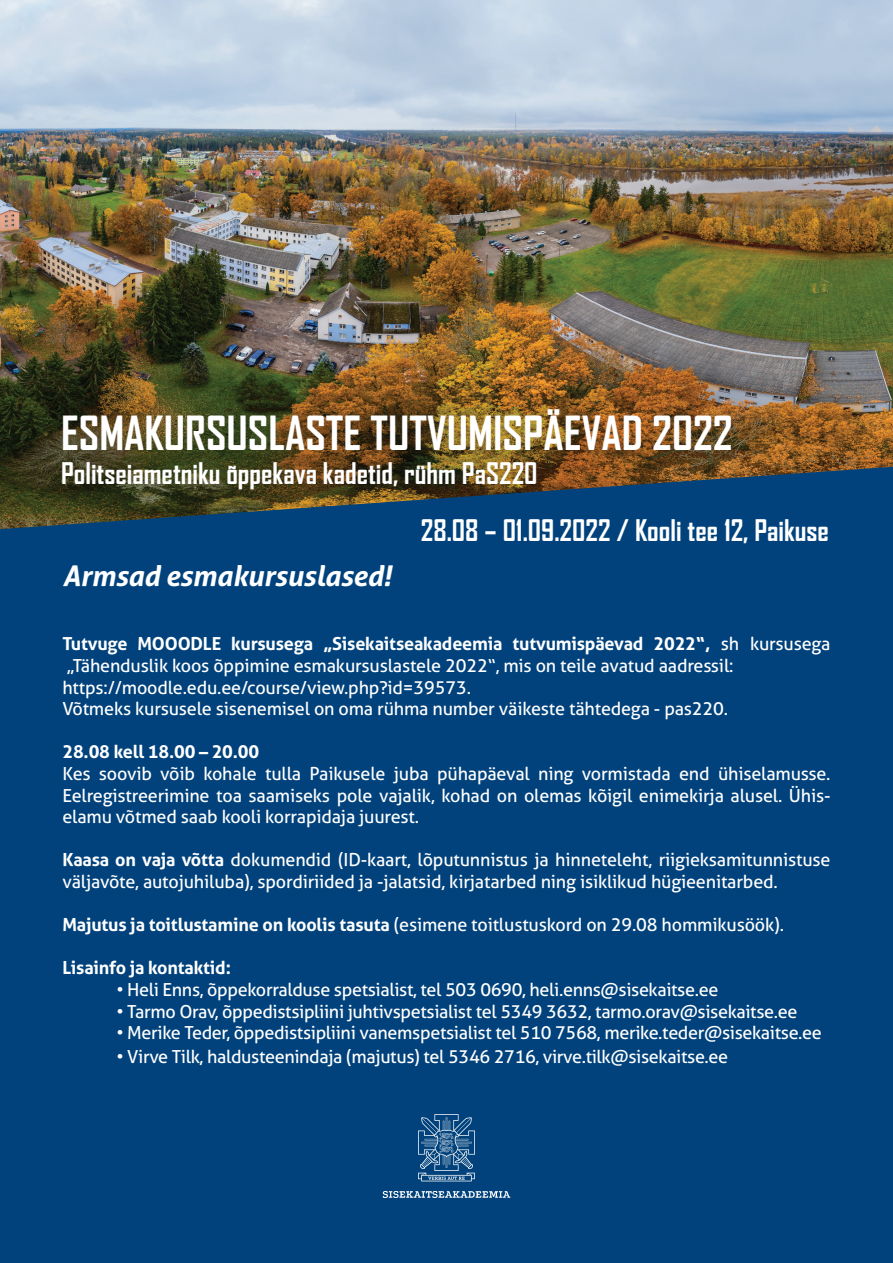
<style>
.page{position:relative;width:893px;height:1263px;background:#fff}
.page>*{position:absolute;margin:0;border:0;box-sizing:border-box;transform-origin:0 0}
.t1{font:700 45px "Agency FB";color:#fff}
.t2{font:700 28.5px/56.7px "Agency FB";color:#fff}
.t3{font:italic 700 28.5px "Aller";letter-spacing:-.01em;color:#fff}
.t4{font:18px/21.6px "Aller";letter-spacing:-.01em;color:#fff}
.t5{font:700 18px "Aller";letter-spacing:-.01em;color:#fff}
.s1{font-weight:700}
</style>
<div class="page">
<img style="left:0;top:0;width:893px;height:467px">
<div style="left:0;top:467px;width:893px;height:796px;background:#01427c"></div>
<svg style="left:383px;top:1191px;width:127px;height:7px"></svg>
<svg style="left:418px;top:1114px;width:57px;height:67px;background:#366997"></svg>
<h1 class="t1" style="left:61px;top:405px;width:673px">ESMAKURSUSLASTE TUTVUMISPÄEVAD 2022</h1>
<h2 class="t2" style="left:421px;top:444px;width:410px;text-indent:-360px">Politseiametniku õppekava kadetid, rühm PaS220<br>28.08 – 01.09.2022 / Kooli tee 12, Paikuse</h2>
<h2 class="t3" style="left:62px;top:558px;width:331px">Armsad esmakursuslased!</h2>
<p class="t4" style="left:62px;top:633px;width:770px"><span class="s1">Tutvuge MOOODLE kursusega „Sisekaitseakadeemia tutvumispäevad 2022“,</span> sh kursusega „Tähenduslik koos õppimine esmakursuslastele 2022“, mis on teile avatud aadressil: https://moodle.edu.ee/course/view.php?id=39573.<br>Võtmeks kursusele sisenemisel on oma rühma number väikeste tähtedega - pas220.</p>
<p class="t5" style="left:62px;top:741px;width:198px">28.08 kell 18.00 – 20.00</p>
<p class="t4" style="left:62px;top:763px;width:770px;text-align:justify">Kes soovib võib kohale tulla Paikusele juba pühapäeval ning vormistada end ühiselamusse.<br>Eelregistreerimine toa saamiseks pole vajalik, kohad on olemas kõigil enimekirja alusel. Ühis&shy;elamu võtmed saab kooli korrapidaja juurest.</p>
<p class="t4" style="left:62px;top:849px;width:770px"><span class="s1">Kaasa on vaja võtta</span> dokumendid (ID-kaart, lõputunnistus ja hinneteleht, riigieksamitunnistuse väljavõte, autojuhiluba), spordiriided ja -jalatsid, kirjatarbed ning isiklikud hügieenitarbed.</p>
<p class="t4" style="left:62px;top:914px;width:723px"><span class="s1">Majutus ja toitlustamine on koolis tasuta</span> (esimene toitlustuskord on 29.08 hommikusöök).</p>
<p class="t5" style="left:62px;top:957px;width:170px">Lisainfo ja kontaktid:</p>
<p class="t4" style="left:116px;top:979px;width:603px">• Heli Enns, õppekorralduse spetsialist, tel 503 0690, heli.enns@sisekaitse.ee</p>
<p class="t4" style="left:116px;top:1000px;width:682px">• Tarmo Orav, õppedistsipliini juhtivspetsialist tel 5349 3632, tarmo.orav@sisekaitse.ee</p>
<p class="t4" style="left:116px;top:1022px;width:707px">• Merike Teder, õppedistsipliini vanemspetsialist tel 510 7568, merike.teder@sisekaitse.ee</p>
<p class="t4" style="left:116px;top:1045px;width:613px">• Virve Tilk, haldusteenindaja (majutus) tel 5346 2716, virve.tilk@sisekaitse.ee</p>
</div>
